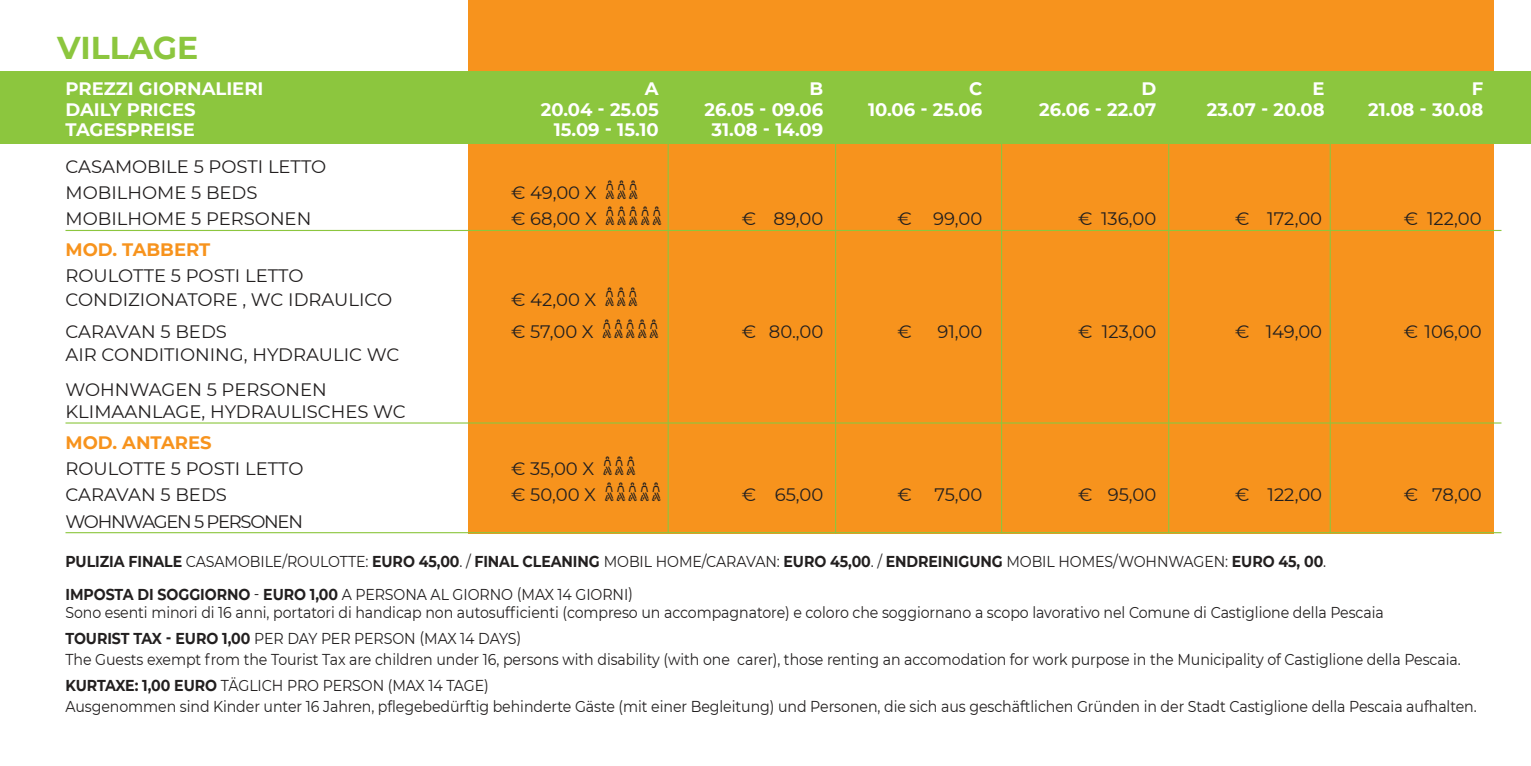
<style>
.page{position:relative;width:1531px;height:766px;background:#fff}
.page>*{position:absolute;margin:0;border:0;box-sizing:border-box;transform-origin:0 0}
.t1{font:700 31.5px "Montserrat";color:#8cc63e}
.t2{font:18px/26.3px "Montserrat";color:#221f1f}
.t3{font:700 18px "Montserrat";color:#fff}
.t4{font:700 18px "Montserrat";color:#f7931d}
.t5{font:18px "Montserrat";letter-spacing:-.07em;color:#221f1f}
.t6{font:15.75px/25.7px "Montserrat";letter-spacing:-.005em;color:#221f1f;scale:.9 1}
.s1{font-family:"Siruca Pictograms";font-size:24.75px}
.s2{font-weight:700}
</style>
<div class="page">
<div style="left:468px;top:0;width:1025px;height:533px;background:#f7931d"></div>
<div style="left:0;top:71px;width:1531px;height:73px;background:#8cc63e"></div>
<hr style="left:667px;top:71px;width:2px;height:462px;background:#8cc63e">
<hr style="left:835px;top:71px;width:1px;height:462px;background:#8cc63e">
<hr style="left:1001px;top:71px;width:1px;height:462px;background:#8cc63e">
<hr style="left:1168px;top:71px;width:1px;height:462px;background:#8cc63e">
<hr style="left:1329px;top:71px;width:2px;height:462px;background:#8cc63e">
<hr style="left:65px;top:230px;width:1436px;height:1px;background:#8cc63e">
<hr style="left:65px;top:422px;width:1436px;height:1px;background:#8cc63e">
<hr style="left:65px;top:532px;width:1436px;height:1px;background:#8cc63e">
<h1 class="t1" style="left:57px;top:32px;width:142px">VILLAGE</h1>
<p class="t3" style="left:65px;top:80px;width:199px">PREZZI GIORNALIERI</p>
<p class="t3" style="left:645px;top:80px;width:15px">A</p>
<p class="t3" style="left:809px;top:80px;width:15px">B</p>
<p class="t3" style="left:969px;top:80px;width:15px">C</p>
<p class="t3" style="left:1141px;top:80px;width:16px">D</p>
<p class="t3" style="left:1312px;top:80px;width:14px">E</p>
<p class="t3" style="left:1471px;top:80px;width:13px">F</p>
<p class="t3" style="left:65px;top:100px;width:132px">DAILY PRICES</p>
<p class="t3" style="left:541px;top:100px;width:119px">20.04 - 25.05</p>
<p class="t3" style="left:704px;top:100px;width:120px">26.05 - 09.06</p>
<p class="t3" style="left:868px;top:100px;width:116px">10.06 - 25.06</p>
<p class="t3" style="left:1039px;top:100px;width:119px">26.06 - 22.07</p>
<p class="t3" style="left:1207px;top:100px;width:119px">23.07 - 20.08</p>
<p class="t3" style="left:1368px;top:100px;width:116px">21.08 - 30.08</p>
<p class="t3" style="left:65px;top:121px;width:131px">TAGESPREISE</p>
<p class="t3" style="left:554px;top:121px;width:106px">15.09 - 15.10</p>
<p class="t3" style="left:711px;top:121px;width:113px">31.08 - 14.09</p>
<p class="t2" style="left:65px;top:153px;width:262px">CASAMOBILE 5 POSTI LETTO<br>MOBILHOME 5 BEDS</p>
<p class="t2" style="left:511px;top:180px;width:137px">€ 49,00 X<span class="s1">000</span></p>
<p class="t2" style="left:65px;top:206px;width:247px">MOBILHOME 5 PERSONEN</p>
<p class="t2" style="left:511px;top:206px;width:161px">€ 68,00 X<span class="s1">00000</span></p>
<p class="t2" style="left:742px;top:206px;width:83px">€ 89,00</p>
<p class="t2" style="left:897px;top:206px;width:86px">€ 99,00</p>
<p class="t2" style="left:1078px;top:206px;width:80px">€ 136,00</p>
<p class="t2" style="left:1235px;top:206px;width:89px">€ 172,00</p>
<p class="t2" style="left:1404px;top:206px;width:79px">€ 122,00</p>
<p class="t4" style="left:65px;top:241px;width:146px">MOD. TABBERT</p>
<p class="t2" style="left:65px;top:264px;width:328px;line-height:23.8px">ROULOTTE 5 POSTI LETTO<br>CONDIZIONATORE , WC IDRAULICO</p>
<p class="t2" style="left:511px;top:287px;width:137px">€ 42,00 X<span class="s1">000</span></p>
<p class="t2" style="left:65px;top:319px;width:163px">CARAVAN 5 BEDS</p>
<p class="t2" style="left:511px;top:319px;width:158px">€ 57,00 X<span class="s1">00000</span></p>
<p class="t2" style="left:742px;top:319px;width:83px">€ 80.,00</p>
<p class="t2" style="left:897px;top:319px;width:16px">€</p>
<p class="t2" style="left:937px;top:319px;width:46px">91,00</p>
<p class="t2" style="left:1078px;top:319px;width:80px">€ 123,00</p>
<p class="t2" style="left:1235px;top:319px;width:89px">€ 149,00</p>
<p class="t2" style="left:1404px;top:319px;width:79px">€ 106,00</p>
<p class="t2" style="left:65px;top:337px;width:335px;line-height:35.1px">AIR CONDITIONING, HYDRAULIC WC<br>WOHNWAGEN 5 PERSONEN</p>
<p class="t2" style="left:65px;top:398px;width:342px">KLIMAANLAGE, HYDRAULISCHES WC</p>
<p class="t4" style="left:65px;top:433px;width:148px">MOD. ANTARES</p>
<p class="t2" style="left:65px;top:455px;width:239px">ROULOTTE 5 POSTI LETTO</p>
<p class="t2" style="left:511px;top:455px;width:135px">€ 35,00 X<span class="s1">000</span></p>
<p class="t2" style="left:65px;top:482px;width:163px">CARAVAN 5 BEDS</p>
<p class="t2" style="left:511px;top:482px;width:160px">€ 50,00 X<span class="s1">00000</span></p>
<p class="t2" style="left:742px;top:482px;width:83px">€ 65,00</p>
<p class="t2" style="left:897px;top:482px;width:86px">€ 75,00</p>
<p class="t2" style="left:1078px;top:482px;width:80px">€ 95,00</p>
<p class="t2" style="left:1235px;top:482px;width:89px">€ 122,00</p>
<p class="t2" style="left:1404px;top:482px;width:79px">€ 78,00</p>
<p class="t5" style="left:65px;top:512px;width:239px">WOHNWAGEN 5 PERSONEN</p>
<p class="t6" style="left:65px;top:545px;width:1402px;line-height:32.2px"><span class="s2">PULIZIA FINALE</span> CASAMOBILE/ROULOTTE: <span class="s2">EURO 45,00</span>. / <span class="s2">FINAL CLEANING</span> MOBIL HOME/CARAVAN: <span class="s2">EURO 45,00</span>. / <span class="s2">ENDREINIGUNG</span> MOBIL HOMES/WOHNWAGEN: <span class="s2">EURO 45, 00</span>.<br><span class="s2">IMPOSTA DI SOGGIORNO</span> - <span class="s2">EURO 1,00</span> A PERSONA AL GIORNO (MAX 14 GIORNI)</p>
<p class="t6" style="left:65px;top:600px;width:1466px">Sono esenti minori di 16 anni, portatori di handicap non autosufficienti (compreso un accompagnatore) e coloro che soggiornano a scopo lavorativo nel Comune di Castiglione della Pescaia<br><span class="s2">TOURIST TAX - EURO 1,00</span> PER DAY PER PERSON (MAX 14 DAYS)</p>
<p class="t6" style="left:65px;top:647px;width:1552px">The Guests exempt from the Tourist Tax are children under 16, persons with disability (with one carer), those renting an accomodation for work purpose in the Municipality of Castiglione della Pescaia.<br><span class="s2">KURTAXE: 1,00 EURO</span> TÄGLICH PRO PERSON (MAX 14 TAGE)</p>
<p class="t6" style="left:65px;top:693px;width:1569px">Ausgenommen sind Kinder unter 16 Jahren, pflegebedürftig behinderte Gäste (mit einer Begleitung) und Personen, die sich aus geschäftlichen Gründen in der Stadt Castiglione della Pescaia aufhalten.</p>
</div>
